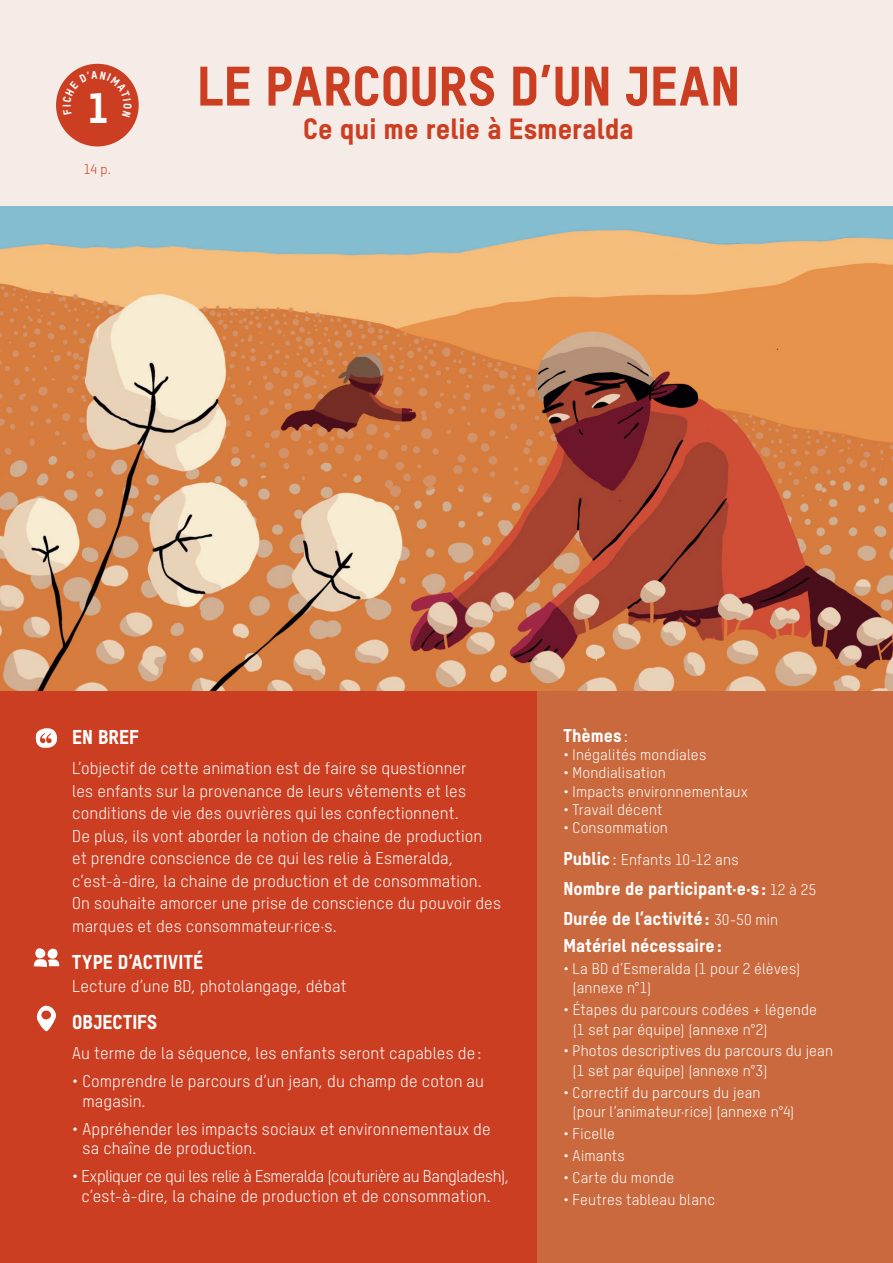
<style>
.page{position:relative;width:893px;height:1263px;background:#f5ece7}
.page>*{position:absolute;margin:0;border:0;box-sizing:border-box;transform-origin:0 0}
.t1{font:54px "T Star Pro Heavy";letter-spacing:.005em;color:#cc3e21}
.t2{font:41.4px "T Star Pro Heavy";color:#fff}
.t3{font:28.5px "T Star Pro Heavy";color:#cc3e21}
.t4{font:19.5px "T Star Pro Heavy";letter-spacing:.01em;color:#fff}
.t5{font:18px/30.2px "T Star Pro Heavy";color:#fff}
.t6{font:16.5px/22.5px "T Star Pro Regular";letter-spacing:.005em;color:#fff}
.t7{font:15px/19.6px "T Star Pro Regular";letter-spacing:.01em;color:#fff}
.t8{font:13.5px "T Star Pro Regular";color:#cc3e21}
.t9{font:10.95px "T Star Pro Heavy";color:#fff}
.s1{font-family:"T Star Pro Regular"}
.s2{font-family:"T Star Pro Heavy";font-size:18px}
.s3{font-size:18px}
.s4{font-family:"T Star Pro Regular";font-size:15px}
</style>
<div class="page">
<div style="left:0;top:690px;width:540px;height:573px;background:#cc3e21"></div>
<div style="left:538px;top:690px;width:355px;height:573px;background:#ca693d"></div>
<img style="left:0;top:206px;width:893px;height:484px">
<svg style="left:36px;top:728px;width:22px;height:20px"></svg>
<svg style="left:34px;top:948px;width:25px;height:19px"></svg>
<svg style="left:36px;top:1005px;width:20px;height:26px"></svg>
<div style="left:56px;top:64px;width:83px;height:82px;background:#cc3e21;border-radius:50%"></div>
<svg style="left:63px;top:71px;width:69px;height:12px"></svg>
<p class="t9" style="left:58px;top:107px;width:4px;rotate:-90deg">I</p>
<h2 class="t2" style="left:87px;top:76px;width:23px">1</h2>
<p class="t8" style="left:84px;top:160px;width:29px">14 p.</p>
<h1 class="t1" style="left:197px;top:44px;width:545px">LE PARCOURS D’UN JEAN</h1>
<h3 class="t3" style="left:303px;top:106px;width:332px">Ce qui me relie à Esmeralda</h3>
<p class="t4" style="left:72px;top:722px;width:68px">EN BREF</p>
<p class="t6" style="left:72px;top:756px;width:430px">L’objectif de cette animation est de faire se questionner<br>les enfants sur la provenance de leurs vêtements et les conditions de vie des ouvrières qui les confectionnent.<br>De plus, ils vont aborder la notion de chaine de production et prendre conscience de ce qui les relie à Esmeralda, c’est-à-dire, la chaine de production et de consommation.<br>On souhaite amorcer une prise de conscience du pouvoir des marques et des consommateur·rice·s.</p>
<p class="t4" style="left:72px;top:947px;width:132px">TYPE D’ACTIVITÉ</p>
<p class="t6" style="left:72px;top:973px;width:276px">Lecture d’une BD, photolangage, débat</p>
<p class="t4" style="left:72px;top:1007px;width:87px">OBJECTIFS</p>
<p class="t6" style="left:72px;top:1041px;width:411px">Au terme de la séquence, les enfants seront capables de:</p>
<p class="t6" style="left:82px;top:1070px;width:403px;line-height:19.5px;text-indent:-10px">• Comprendre le parcours d’un jean, du champ de coton au magasin.</p>
<p class="t6" style="left:82px;top:1118px;width:410px;line-height:19.5px;text-indent:-10px">• Appréhender les impacts sociaux et environnementaux de sa chaîne de production.</p>
<p class="t6" style="left:72px;top:1165px;width:439px;line-height:19.5px;text-align:center">• Expliquer ce qui les relie à Esmeralda (couturière au Bangladesh), c’est-à-dire, la chaine de production et de consommation.</p>
<p class="t5" style="left:563px;top:719px;width:66px">Thèmes <span class="s1">:</span></p>
<p class="t7" style="left:563px;top:744px;width:144px">• Inégalités mondiales</p>
<p class="t7" style="left:563px;top:762px;width:104px">• Mondialisation</p>
<p class="t7" style="left:563px;top:780px;width:186px">• Impacts environnementaux</p>
<p class="t7" style="left:563px;top:798px;width:101px">• Travail décent</p>
<p class="t7" style="left:563px;top:810px;width:177px;line-height:32.1px">• Consommation<br><span class="s2">Public</span> <span class="s3">:</span> Enfants 10-12 ans</p>
<p class="t5" style="left:563px;top:872px;width:254px">Nombre de participant·e·s : <span class="s4">12 à 25<br></span>Durée de l’activité: <span class="s4">30-50 min</span></p>
<p class="t5" style="left:563px;top:928px;width:160px">Matériel nécessaire:</p>
<p class="t7" style="left:573px;top:957px;width:229px;text-indent:-9px">• La BD d’Esmeralda (1 pour 2 élèves) (annexe n°1)</p>
<p class="t7" style="left:573px;top:999px;width:246px;text-indent:-9px">• Étapes du parcours codées + légende (1 set par équipe) (annexe n°2)</p>
<p class="t7" style="left:573px;top:1040px;width:262px;text-indent:-9px">• Photos descriptives du parcours du jean (1 set par équipe) (annexe n°3)</p>
<p class="t7" style="left:573px;top:1082px;width:223px;text-indent:-9px">• Correctif du parcours du jean (pour l’animateur·rice) (annexe n°4)</p>
<p class="t7" style="left:563px;top:1123px;width:53px">• Ficelle</p>
<p class="t7" style="left:563px;top:1145px;width:63px">• Aimants</p>
<p class="t7" style="left:563px;top:1166px;width:112px">• Carte du monde</p>
<p class="t7" style="left:563px;top:1188px;width:153px">• Feutres tableau blanc</p>
</div>
